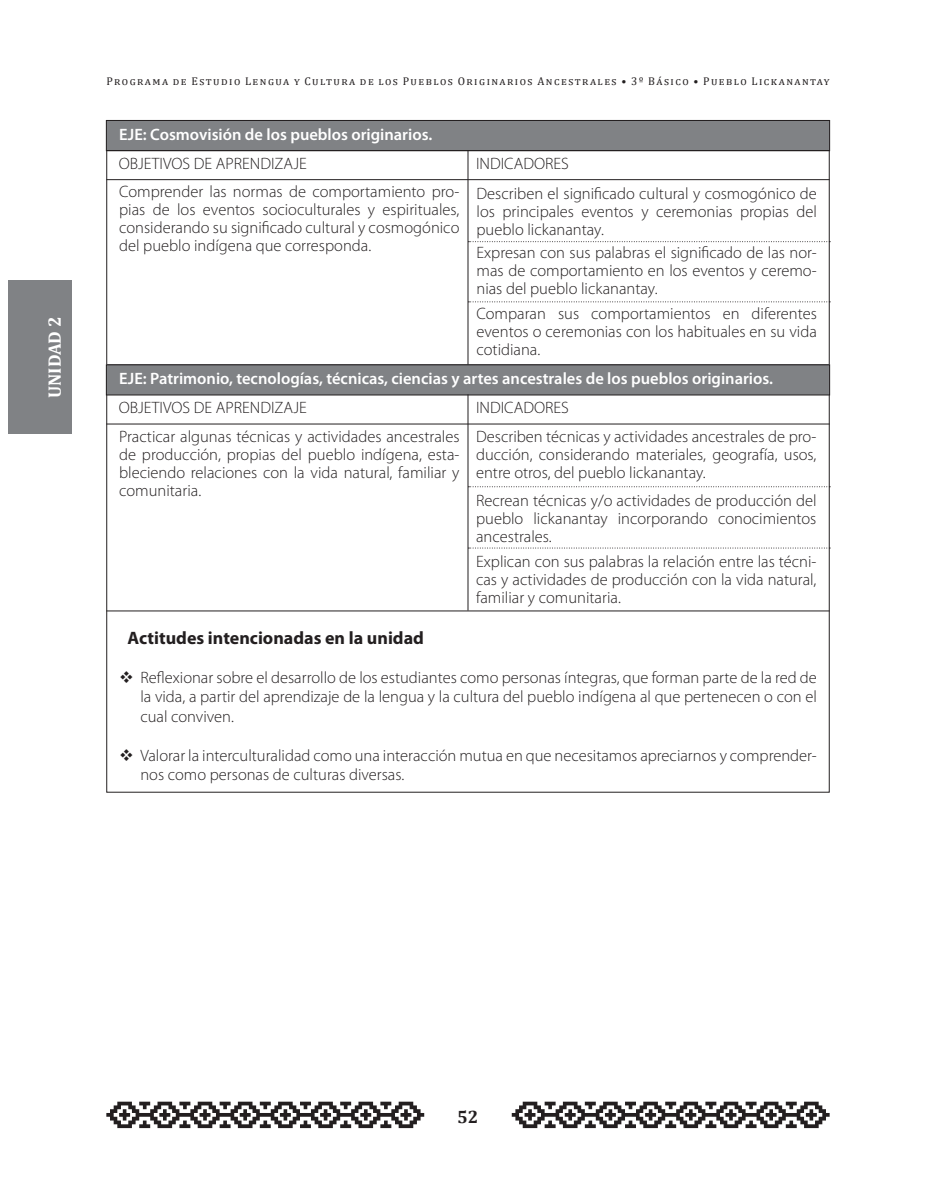
<style>
.page{position:relative;width:936px;height:1191px;background:#fff}
.page>*{position:absolute;margin:0;border:0;box-sizing:border-box;transform-origin:0 0}
._4_-Subtítulo{font:700 18px "Myriad Pro";color:#231f20}
.t1{font:700 18px "Cambria";color:#fff}
.t2{font:700 18px "Cambria";color:#231f20}
._1_-Normal{font:300 16.5px/18px "Myriad Pro";color:#231f20;text-align:justify}
._1_-Normal-2{font:600 16.5px "Myriad Pro";color:#fff}
.t3{font:11.25px "Cambria";letter-spacing:.135em;color:#231f20}
</style>
<div class="page">
<div style="left:9px;top:281px;width:63px;height:153px;background:#808285"></div>
<svg style="left:106px;top:1101px;width:318px;height:27px"></svg>
<svg style="left:511px;top:1101px;width:318px;height:27px"></svg>
<div style="left:106px;top:120px;width:723px;height:31px;background:#808285"></div>
<div style="left:106px;top:120px;width:724px;height:31px;border:1px solid #231f20"></div>
<div style="left:106px;top:365px;width:723px;height:30px;background:#808285"></div>
<div style="left:106px;top:364px;width:724px;height:31px;border:1px solid #231f20"></div>
<hr style="left:106px;top:150px;width:723px;height:1px;background:#231f20">
<hr style="left:106px;top:179px;width:723px;height:1px;background:#231f20">
<hr style="left:467px;top:150px;width:1px;height:214px;background:#231f20">
<hr style="left:106px;top:423px;width:723px;height:1px;background:#231f20">
<hr style="left:467px;top:394px;width:1px;height:216px;background:#231f20">
<svg style="left:468px;top:241px;width:362px;height:1px"></svg>
<svg style="left:468px;top:301px;width:362px;height:1px"></svg>
<svg style="left:468px;top:486px;width:362px;height:1px"></svg>
<svg style="left:468px;top:547px;width:362px;height:1px"></svg>
<hr style="left:106px;top:610px;width:723px;height:1px;background:#231f20">
<p class="t1" style="left:42px;top:398px;width:83px;rotate:-90deg">UNIDAD 2</p>
<p class="t3" style="left:106px;top:75px;width:724px">Programa de Estudio Lengua y Cultura de los Pueblos Originarios Ancestrales • 3º Básico • Pueblo Lickanantay</p>
<p class="_1_-Normal-2" style="left:119px;top:124px;width:315px">EJE: Cosmovisión de los pueblos originarios.</p>
<p class="_1_-Normal" style="left:119px;top:154px;width:189px">OBJETIVOS DE APRENDIZAJE</p>
<p class="_1_-Normal" style="left:476px;top:154px;width:94px">INDICADORES</p>
<p class="_1_-Normal" style="left:119px;top:183px;width:342px">Comprender las normas de comportamiento pro&shy;pias de los eventos socioculturales y espirituales, considerando su significado cultural y cosmogónico del pueblo indígena que corresponda.</p>
<p class="_1_-Normal" style="left:476px;top:184px;width:342px">Describen el significado cultural y cosmogónico de los principales eventos y ceremonias propias del pueblo lickanantay.</p>
<p class="_1_-Normal" style="left:476px;top:244px;width:342px">Expresan con sus palabras el significado de las nor&shy;mas de comportamiento en los eventos y ceremo&shy;nias del pueblo lickanantay.</p>
<p class="_1_-Normal" style="left:476px;top:304px;width:342px">Comparan sus comportamientos en diferentes eventos o ceremonias con los habituales en su vida cotidiana.</p>
<p class="_1_-Normal-2" style="left:119px;top:368px;width:655px">EJE: Patrimonio, tecnologías, técnicas, ciencias y artes ancestrales de los pueblos originarios.</p>
<p class="_1_-Normal" style="left:119px;top:399px;width:189px">OBJETIVOS DE APRENDIZAJE</p>
<p class="_1_-Normal" style="left:476px;top:399px;width:94px">INDICADORES</p>
<p class="_1_-Normal" style="left:119px;top:427px;width:342px">Practicar algunas técnicas y actividades ancestrales de producción, propias del pueblo indígena, esta&shy;bleciendo relaciones con la vida natural, familiar y comunitaria.</p>
<p class="_1_-Normal" style="left:476px;top:427px;width:342px">Describen técnicas y actividades ancestrales de pro&shy;ducción, considerando materiales, geografía, usos, entre otros, del pueblo lickanantay.</p>
<p class="_1_-Normal" style="left:476px;top:491px;width:342px">Recrean técnicas y/o actividades de producción del pueblo lickanantay incorporando conocimientos ancestrales.</p>
<p class="_1_-Normal" style="left:476px;top:552px;width:342px">Explican con sus palabras la relación entre las técni&shy;cas y actividades de producción con la vida natural, familiar y comunitaria.</p>
<p class="_4_-Subtítulo" style="left:128px;top:626px;width:298px">Actitudes intencionadas en la unidad</p>
<p class="_1_-Normal" style="left:140px;top:667px;width:678px;line-height:19.5px;text-indent:-21px">❖ Reflexionar sobre el desarrollo de los estudiantes como personas íntegras, que forman parte de la red de la vida, a partir del aprendizaje de la lengua y la cultura del pueblo indígena al que pertenecen o con el cual conviven.</p>
<p class="_1_-Normal" style="left:140px;top:745px;width:678px;line-height:19.5px;text-indent:-21px">❖ Valorar la interculturalidad como una interacción mutua en que necesitamos apreciarnos y comprender&shy;nos como personas de culturas diversas.</p>
<p class="t2" style="left:457px;top:1104px;width:23px">52</p>
</div>
